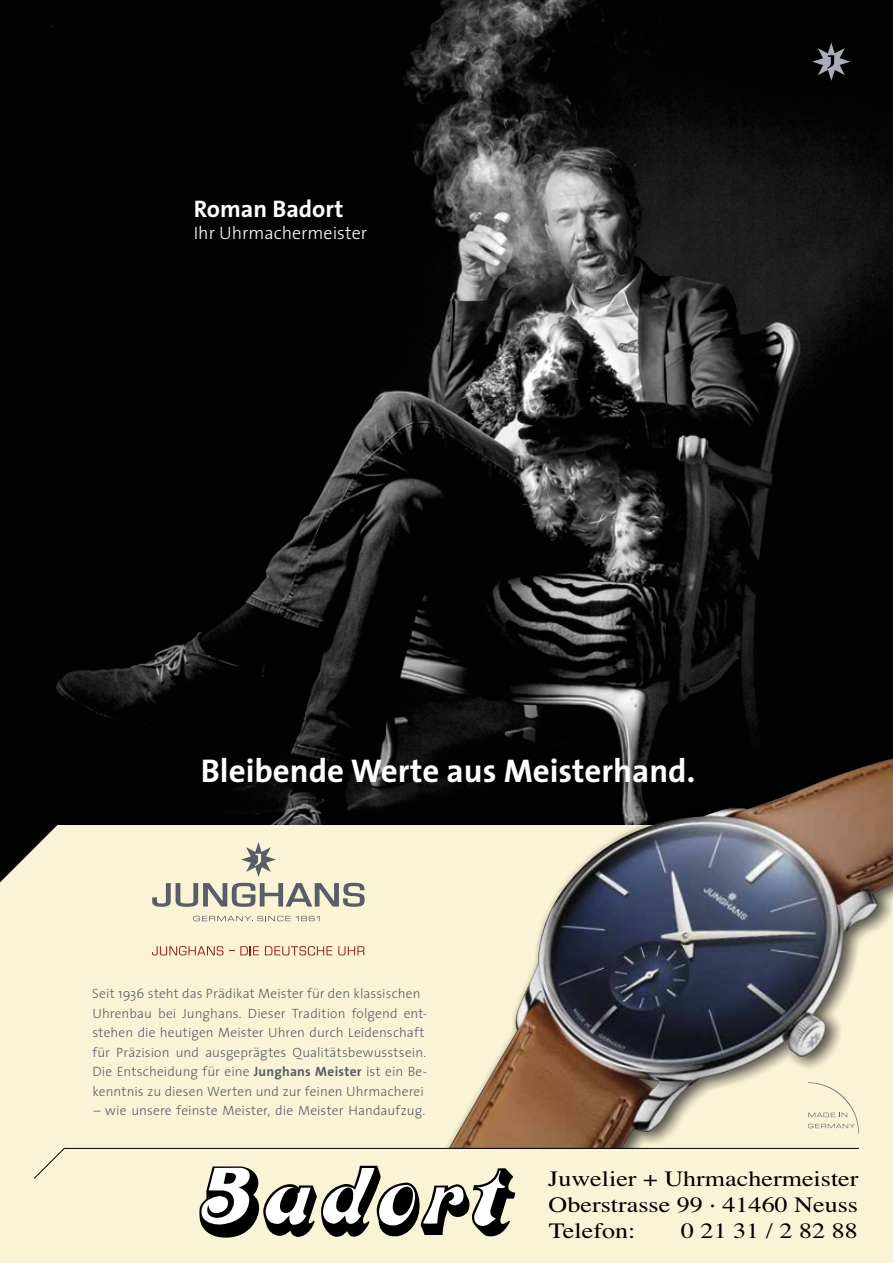
<style>
.page{position:relative;width:893px;height:1263px;background:#fff}
.page>*{position:absolute;margin:0;border:0;box-sizing:border-box;transform-origin:0 0}
.t1{font:700 33px "The Sans";color:#fff}
.t2{font:700 24px "The Sans";color:#fff}
.t3{font:21.9px/26.1px "Times";color:#000;text-align:justify;scale:1.19 1}
.t4{font:300 18px "The Sans";color:#fff}
.t5{font:300 13.5px/19.5px "The Sans";letter-spacing:.005em;color:#585d67}
.s1{font-weight:700}
</style>
<div class="page">
<img style="left:0;top:0;width:893px;height:825px">
<div style="left:0;top:825px;width:893px;height:438px;background:#faf4d6"></div>
<svg style="left:424px;top:738px;width:469px;height:410px;background:#757163"></svg>
<img style="left:449px;top:760px;width:437px;height:388px">
<svg style="left:241px;top:842px;width:35px;height:35px"></svg>
<svg style="left:152px;top:883px;width:213px;height:24px;background:#b4b3a6"></svg>
<svg style="left:193px;top:916px;width:127px;height:5px"></svg>
<svg style="left:152px;top:946px;width:71px;height:9px"></svg>
<svg style="left:240px;top:946px;width:19px;height:9px"></svg>
<svg style="left:265px;top:946px;width:67px;height:9px"></svg>
<svg style="left:338px;top:946px;width:26px;height:9px"></svg>
<svg style="left:808px;top:1082px;width:51px;height:51px;background:#f0eacf"></svg>
<svg style="left:812px;top:43px;width:38px;height:38px"></svg>
<svg style="left:34px;top:1148px;width:825px;height:90px;background:#ddd8c0"></svg>
<h2 class="t2" style="left:194px;top:193px;width:151px">Roman Badort</h2>
<h3 class="t4" style="left:194px;top:218px;width:175px">Ihr Uhrmachermeister</h3>
<h1 class="t1" style="left:201px;top:750px;width:496px">Bleibende Werte aus Meisterhand.</h1>
<p class="t5" style="left:92px;top:983px;width:337px">Seit 1936 steht das Prädikat Meister für den klassischen Uhrenbau bei Junghans. Dieser Tradition folgend ent&shy;stehen die heutigen Meister Uhren durch Leidenschaft für Präzision und ausgeprägtes Qualitätsbewusstsein.<br>Die Entscheidung für eine <span class="s1">Junghans Meister</span> ist ein Be&shy;kenntnis zu diesen Werten und zur feinen Uhrmacherei</p>
<p class="t5" style="left:94px;top:1100px;width:333px">– wie unsere feinste Meister, die Meister Handaufzug.</p>
<h3 class="t3" style="left:548px;top:1163px;width:262px">Juwelier + Uhrmachermeister Oberstrasse 99 <sup>.</sup> 41460 Neuss Telefon:</h3>
<h3 class="t3" style="left:681px;top:1216px;width:150px">0 21 31 / 2 82 88</h3>
</div>
